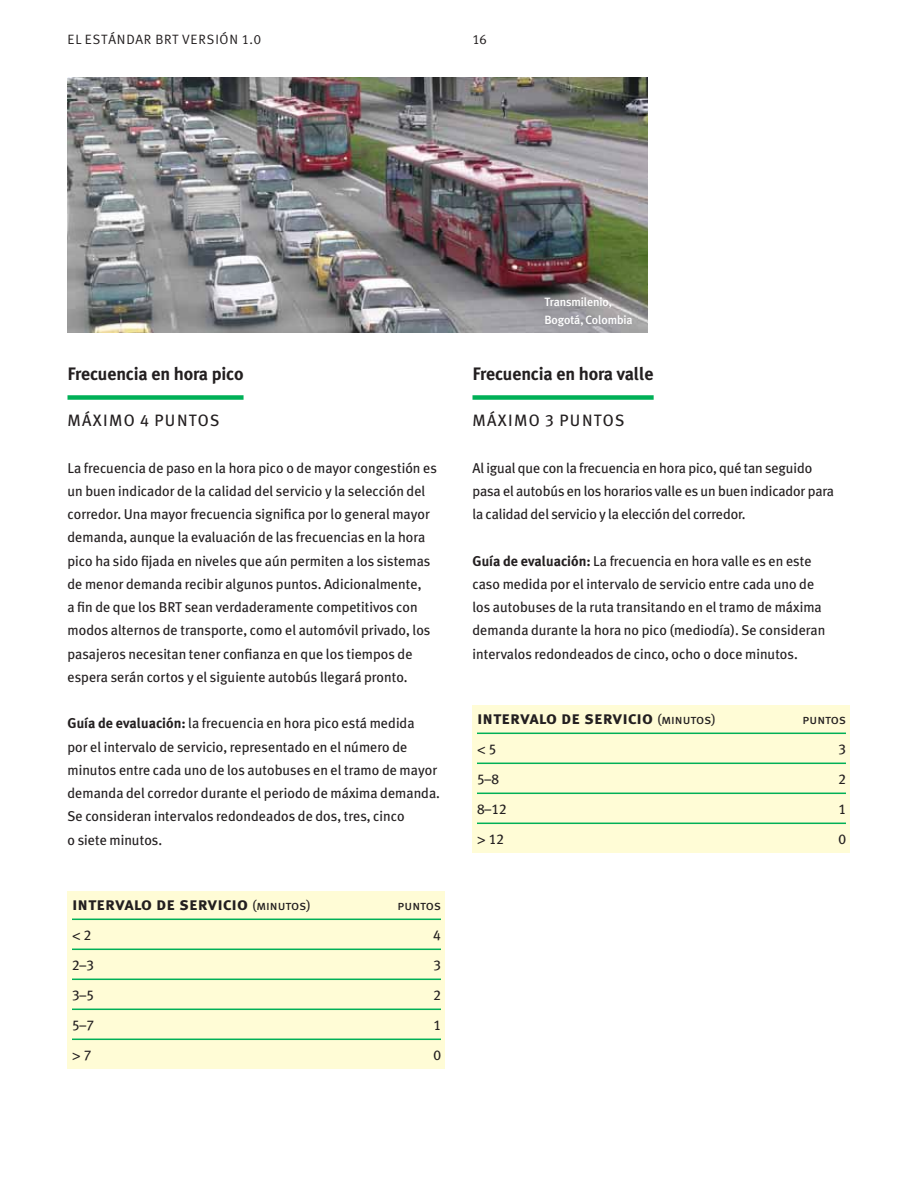
<style>
.page{position:relative;width:918px;height:1188px;background:#fff}
.page>*{position:absolute;margin:0;border:0;box-sizing:border-box;transform-origin:0 0}
.t1{font:18px "Meta Plus Bold Caps";color:#231f20}
.t2{font:700 18px "Meta Plus";letter-spacing:-.01em;color:#231f20}
.t3{font:16.5px "Meta Plus Book Caps";letter-spacing:.075em;color:#231f20}
.t4{font:14.25px/23.2px "Meta Plus";color:#231f20}
.t5{font:14.25px "Meta Plus Book Caps";color:#231f20}
.t6{font:700 14.25px "Caecilia";color:#231f20}
.t7{font:13.5px "Meta Plus Normal Caps";letter-spacing:.05em;color:#231f20}
.t8{font:13.5px "Meta Plus Book Caps";letter-spacing:-.005em;color:#231f20}
.t9{font:500 12px/18.3px "Meta Plus";letter-spacing:-.01em;color:#fff}
.s1{font-weight:700}
.s2{font-family:"Meta Plus Book Caps";font-size:13.5px}
.s3{font-family:"Meta Plus Book Caps";font-weight:400}
.s4{font-family:"Caecilia";font-weight:700}
</style>
<div class="page">
<img style="left:68px;top:77px;width:580px;height:256px">
<div style="left:68px;top:395px;width:176px;height:5px;background:#00b057"></div>
<div style="left:68px;top:891px;width:378px;height:177px;background:#fffcd6"></div>
<hr style="left:72px;top:919px;width:369px;height:1px;background:#00b057">
<hr style="left:72px;top:949px;width:369px;height:1px;background:#00b057">
<hr style="left:72px;top:979px;width:369px;height:1px;background:#00b057">
<hr style="left:72px;top:1009px;width:369px;height:1px;background:#00b057">
<hr style="left:72px;top:1039px;width:369px;height:1px;background:#00b057">
<div style="left:472px;top:705px;width:378px;height:148px;background:#fffcd6"></div>
<hr style="left:477px;top:733px;width:369px;height:1px;background:#00b057">
<hr style="left:477px;top:763px;width:369px;height:1px;background:#00b057">
<hr style="left:477px;top:793px;width:369px;height:1px;background:#00b057">
<hr style="left:477px;top:823px;width:369px;height:1px;background:#00b057">
<div style="left:472px;top:395px;width:182px;height:5px;background:#00b057"></div>
<p class="t7" style="left:68px;top:31px;width:195px">EL ESTÁNDAR BRT VE RSIÓN 1.0</p>
<p class="t7" style="left:472px;top:31px;width:16px">16</p>
<p class="t9" style="left:544px;top:292px;width:90px">Transmilenio,<br>Bogotá, Colombia</p>
<p class="t2" style="left:68px;top:363px;width:178px">Frecuencia en hora pico</p>
<p class="t3" style="left:68px;top:411px;width:154px">MÁXIMO 4 PUNTOS</p>
<p class="t4" style="left:68px;top:456px;width:371px">La frecuencia de paso en la hora pico o de mayor congestión es un buen indicador de la calidad del servicio y la selección del corredor. Una mayor frecuencia significa por lo general mayor demanda, aunque la evaluación de las frecuencias en la hora pico ha sido fijada en niveles que aún permiten a los sistemas de menor demanda recibir algunos puntos. Adicionalmente,<br>a fin de que los BRT sean verdaderamente competitivos con modos alternos de transporte, como el automóvil privado, los pasajeros necesitan tener confianza en que los tiempos de espera serán cortos y el siguiente autobús llegará pronto.</p>
<p class="t4" style="left:68px;top:712px;width:374px"><span class="s1">Guía de evaluación:</span> la frecuencia en hora pico está medida<br>por el intervalo de servicio, representado en el número de minutos entre cada uno de los autobuses en el tramo de mayor demanda del corredor durante el periodo de máxima demanda.<br>Se consideran intervalos redondeados de dos, tres, cinco<br>o siete minutos.</p>
<p class="t1" style="left:72px;top:893px;width:240px">intervalo de servicio <span class="s2">(minutos)</span></p>
<p class="t8" style="left:398px;top:897px;width:45px">puntos</p>
<p class="t6" style="left:72px;top:926px;width:21px">&lt; <span class="s3">2</span></p>
<p class="t5" style="left:433px;top:926px;width:9px">4</p>
<p class="t5" style="left:72px;top:956px;width:24px">2–3</p>
<p class="t5" style="left:433px;top:956px;width:9px">3</p>
<p class="t5" style="left:72px;top:986px;width:24px">3–5</p>
<p class="t5" style="left:433px;top:986px;width:9px">2</p>
<p class="t5" style="left:72px;top:1016px;width:24px">5–7</p>
<p class="t5" style="left:433px;top:1016px;width:9px">1</p>
<p class="t6" style="left:72px;top:1046px;width:21px">&gt; <span class="s3">7</span></p>
<p class="t5" style="left:433px;top:1046px;width:9px">0</p>
<p class="t2" style="left:472px;top:363px;width:183px">Frecuencia en hora valle</p>
<p class="t3" style="left:472px;top:411px;width:153px">MÁXIMO 3 PUNTOS</p>
<p class="t4" style="left:472px;top:456px;width:363px">Al igual que con la frecuencia en hora pico, qué tan seguido pasa el autobús en los horarios valle es un buen indicador para la calidad del servicio y la elección del corredor.</p>
<p class="t4" style="left:472px;top:549px;width:354px"><span class="s1">Guía de evaluación:</span> La frecuencia en hora valle es en este caso medida por el intervalo de servicio entre cada uno de los autobuses de la ruta transitando en el tramo de máxima demanda durante la hora no pico (mediodía). Se consideran intervalos redondeados de cinco, ocho o doce minutos.</p>
<p class="t1" style="left:477px;top:707px;width:240px">intervalo de servicio <span class="s2">(minutos)</span></p>
<p class="t8" style="left:803px;top:711px;width:45px">puntos</p>
<p class="t6" style="left:477px;top:740px;width:21px">&lt; <span class="s3">5</span></p>
<p class="t5" style="left:838px;top:740px;width:9px">3</p>
<p class="t5" style="left:477px;top:770px;width:24px">5–8</p>
<p class="t5" style="left:838px;top:770px;width:9px">2</p>
<p class="t5" style="left:477px;top:800px;width:31px">8–12</p>
<p class="t5" style="left:838px;top:800px;width:9px">1</p>
<p class="t5" style="left:477px;top:830px;width:29px"><span class="s4">&gt;</span> 12</p>
<p class="t5" style="left:838px;top:830px;width:9px">0</p>
</div>
